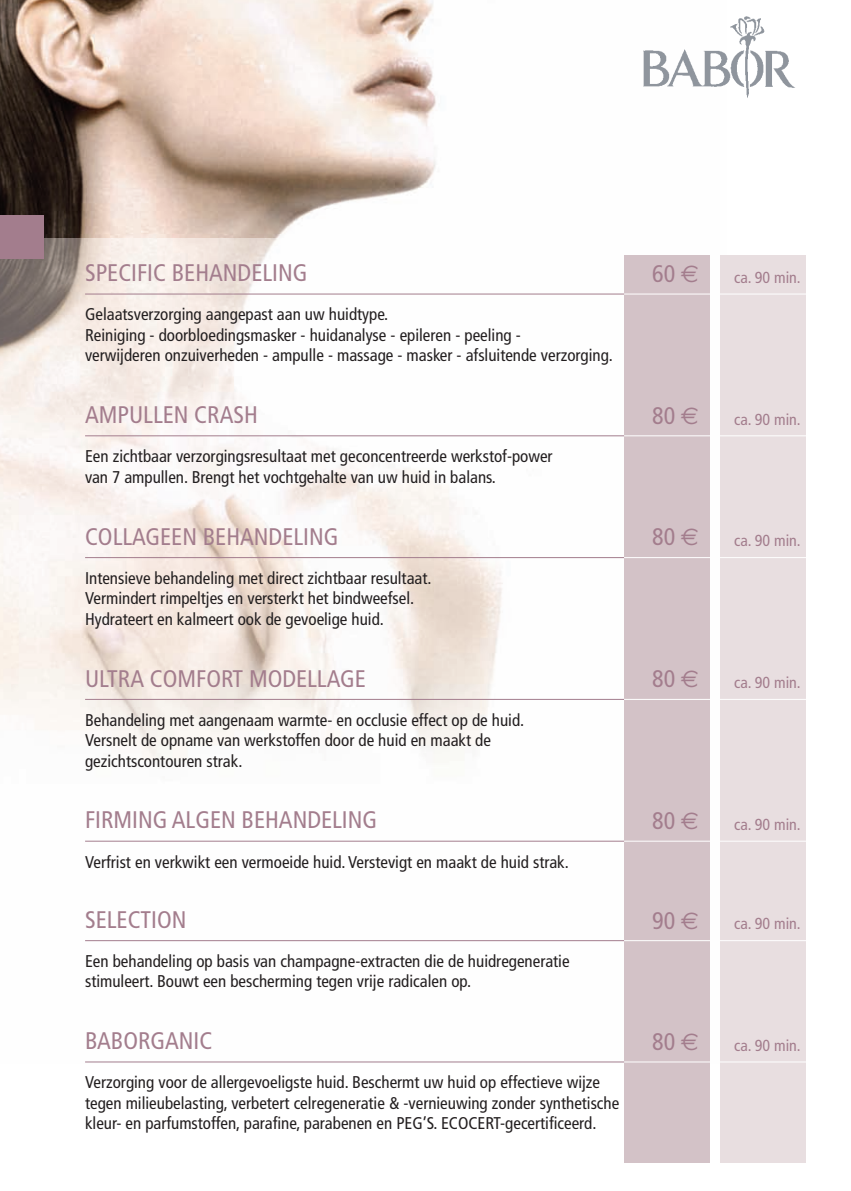
<style>
.page{position:relative;width:851px;height:1191px;background:#fff}
.page>*{position:absolute;margin:0;border:0;box-sizing:border-box;transform-origin:0 0}
.t1{font:condensed 24px "Frutiger";color:#a37d8d}
.t2{font:condensed 17px/20.4px "Frutiger";color:#231f20}
.t3{font:condensed 16px "Frutiger";color:#a37d8d}
.s1{font-family:"Euro Sans";font-stretch:normal}
</style>
<div class="page">
<img style="left:0;top:0;width:710px;height:1063px">
<img style="left:0;top:238px;width:710px;height:567px">
<div style="left:624px;top:255px;width:85px;height:907px;background:#d3c2c7"></div>
<div style="left:720px;top:255px;width:85px;height:907px;background:#e8dee0"></div>
<hr style="left:85px;top:293px;width:539px;height:1px;background:#a37d8d">
<hr style="left:624px;top:293px;width:190px;height:1px;background:#fff">
<hr style="left:85px;top:435px;width:539px;height:1px;background:#a37d8d">
<hr style="left:624px;top:435px;width:190px;height:1px;background:#fff">
<hr style="left:85px;top:557px;width:539px;height:1px;background:#a37d8d">
<hr style="left:624px;top:557px;width:190px;height:1px;background:#fff">
<hr style="left:85px;top:699px;width:539px;height:1px;background:#a37d8d">
<hr style="left:624px;top:699px;width:190px;height:1px;background:#fff">
<hr style="left:85px;top:840px;width:539px;height:1px;background:#a37d8d">
<hr style="left:624px;top:840px;width:190px;height:1px;background:#fff">
<hr style="left:85px;top:940px;width:539px;height:1px;background:#a37d8d">
<hr style="left:624px;top:940px;width:190px;height:1px;background:#fff">
<img style="left:635px;top:11px;width:160px;height:89px">
<hr style="left:850px;top:49px;width:1px;height:44px;background:#a37d8d">
<hr style="left:85px;top:1061px;width:539px;height:1px;background:#a37d8d">
<hr style="left:624px;top:1061px;width:190px;height:1px;background:#fff">
<div style="left:0;top:215px;width:43px;height:44px;background:#a37d8d"></div>
<h1 class="t1" style="left:85px;top:263px;width:224px">SPECIFIC BEHANDELING</h1>
<p class="t2" style="left:85px;top:306px;width:529px">Gelaatsverzorging aangepast aan uw huidtype.<br>Reiniging - doorbloedingsmasker - huidanalyse - epileren - peeling -<br>verwijderen onzuiverheden - ampulle - massage - masker - afsluitende verzorging.</p>
<h1 class="t1" style="left:85px;top:405px;width:174px">AMPULLEN CRASH</h1>
<p class="t2" style="left:85px;top:447px;width:469px">Een zichtbaar verzorgingsresultaat met geconcentreerde werkstof-power van 7 ampullen. Brengt het vochtgehalte van uw huid in balans.</p>
<h1 class="t1" style="left:85px;top:527px;width:255px">COLLAGEEN BEHANDELING</h1>
<p class="t2" style="left:85px;top:569px;width:348px">Intensieve behandeling met direct zichtbaar resultaat.<br>Vermindert rimpeltjes en versterkt het bindweefsel.<br>Hydrateert en kalmeert ook de gevoelige huid.</p>
<h1 class="t1" style="left:85px;top:668px;width:282px">ULTRA COMFORT MODELLAGE</h1>
<p class="t2" style="left:85px;top:711px;width:440px">Behandeling met aangenaam warmte- en occlusie effect op de huid.<br>Versnelt de opname van werkstoffen door de huid en maakt de gezichtscontouren strak.</p>
<h1 class="t1" style="left:85px;top:810px;width:293px">FIRMING ALGEN BEHANDELING</h1>
<p class="t2" style="left:85px;top:852px;width:485px">Verfrist en verkwikt een vermoeide huid. Verstevigt en maakt de huid strak.</p>
<h1 class="t1" style="left:85px;top:909px;width:103px">SELECTION</h1>
<p class="t2" style="left:85px;top:952px;width:486px">Een behandeling op basis van champagne-extracten die de huidregeneratie stimuleert. Bouwt een bescherming tegen vrije radicalen op.</p>
<h1 class="t1" style="left:85px;top:1031px;width:129px">BABORGANIC</h1>
<p class="t2" style="left:85px;top:1073px;width:535px">Verzorging voor de allergevoeligste huid. Beschermt uw huid op effectieve wijze tegen milieubelasting, verbetert celregeneratie &amp; -vernieuwing zonder synthetische kleur- en parfumstoffen, parafine, parabenen en PEG’S. ECOCERT-gecertificeerd.</p>
<h1 class="t1" style="left:652px;top:264px;width:48px">60 <span class="s1">€</span></h1>
<p class="t3" style="left:734px;top:271px;width:68px">ca. 90 min.</p>
<h1 class="t1" style="left:652px;top:406px;width:48px">80 <span class="s1">€</span></h1>
<p class="t3" style="left:734px;top:412px;width:68px">ca. 90 min.</p>
<h1 class="t1" style="left:652px;top:527px;width:48px">80 <span class="s1">€</span></h1>
<p class="t3" style="left:734px;top:534px;width:68px">ca. 90 min.</p>
<h1 class="t1" style="left:652px;top:669px;width:48px">80 <span class="s1">€</span></h1>
<p class="t3" style="left:734px;top:676px;width:68px">ca. 90 min.</p>
<h1 class="t1" style="left:652px;top:811px;width:48px">80 <span class="s1">€</span></h1>
<p class="t3" style="left:734px;top:818px;width:68px">ca. 90 min.</p>
<h1 class="t1" style="left:652px;top:910px;width:48px">90 <span class="s1">€</span></h1>
<p class="t3" style="left:734px;top:917px;width:68px">ca. 90 min.</p>
<h1 class="t1" style="left:652px;top:1031px;width:48px">80 <span class="s1">€</span></h1>
<p class="t3" style="left:734px;top:1038px;width:68px">ca. 90 min.</p>
</div>
